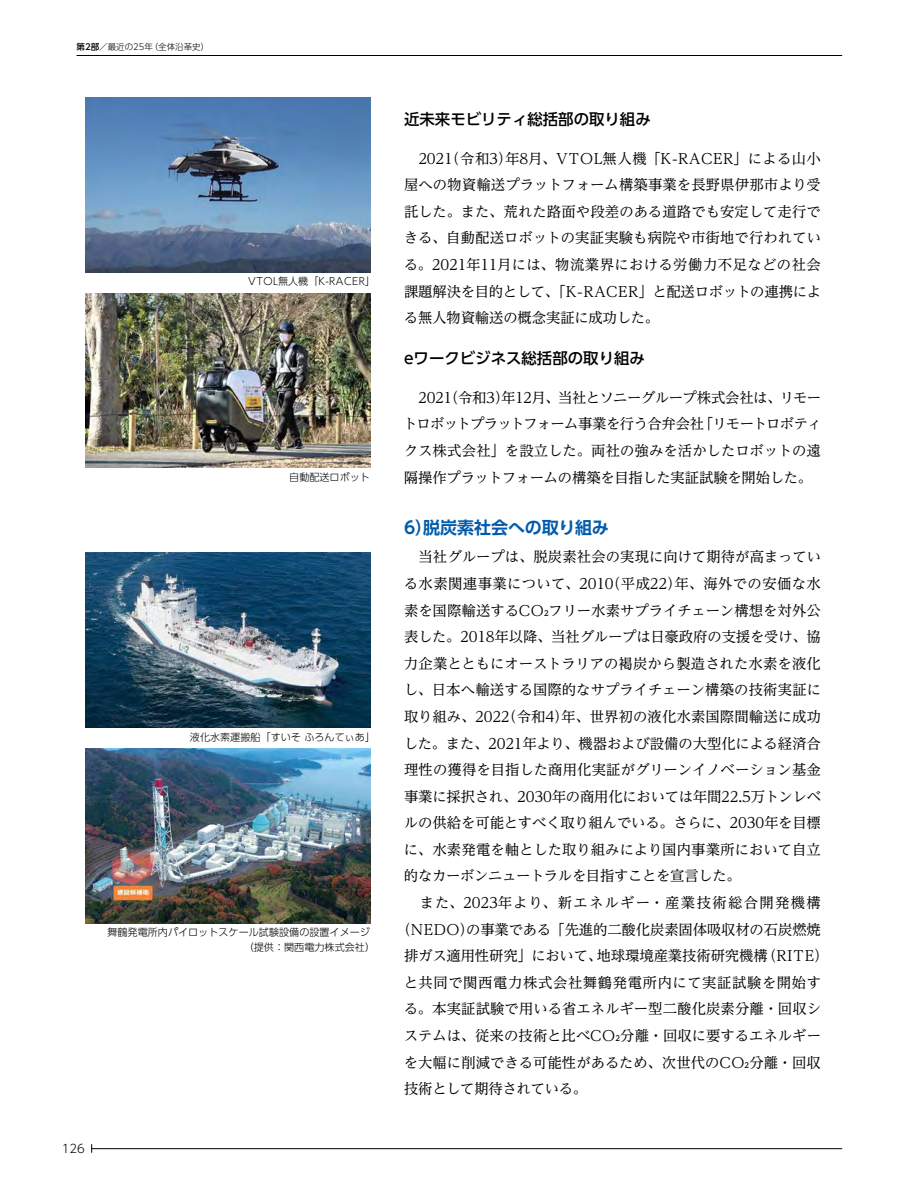
<style>
.page{position:relative;width:906px;height:1191px;background:#fff}
.page>*{position:absolute;margin:0;border:0;box-sizing:border-box;transform-origin:0 0}
.t1{font:700 16.95px "UD Shin Go Pro De";letter-spacing:-.005em;color:#005bac}
.t2{font:500 15.45px "UD Shin Go Pro";color:#000}
.t3{font:14.4px/26.5px "UD Reimin Pr 6 N";letter-spacing:-.005em;color:#000;text-align:justify}
.t4{font:14.4px "UD Reimin Pr 6 N";letter-spacing:.025em;color:#000}
.t5{font:14.4px "UD Reimin Pr 6 N";letter-spacing:.085em;color:#000}
.t6{font:14.4px "UD Reimin Pr 6 N";letter-spacing:.04em;color:#000}
.t7{font:14.4px "UD Reimin Pr 6 N";letter-spacing:-.025em;color:#000}
.t8{font:300 11.7px "UD Shin Go Pro";color:#000}
.t9{font:300 10.05px/14.4px "UD Shin Go Pro";color:#000}
.t10{font:300 10.05px "UD Shin Go Pro";letter-spacing:.05em;color:#000}
.t11{font:300 8.55px "UD Shin Go Pro";color:#000}
.s1{font-weight:500}
</style>
<div class="page">
<hr style="left:77px;top:55px;width:765px;height:1px;background:#000">
<hr style="left:91px;top:1148px;width:751px;height:1px;background:#000">
<img style="left:85px;top:553px;width:285px;height:174px">
<img style="left:85px;top:98px;width:285px;height:174px">
<img style="left:85px;top:748px;width:285px;height:175px">
<img style="left:85px;top:293px;width:285px;height:175px">
<p class="t11" style="left:77px;top:40px;width:134px"><span class="s1">第2部／</span>最近の25年（全体沿革史）</p>
<p class="t10" style="left:248px;top:273px;width:128px">VTOL無人機「K-RACER」</p>
<p class="t9" style="left:289px;top:469px;width:82px">自動配送ロボット</p>
<p class="t9" style="left:190px;top:729px;width:187px">液化水素運搬船「すいそ ふろんてぃあ」</p>
<p class="t9" style="left:244px;top:924px;width:133px;text-indent:-136px">舞鶴発電所内パイロットスケール試験設備の設置イメージ（提供：関西電力株式会社）</p>
<p class="t8" style="left:62px;top:1139px;width:25px">126</p>
<p class="t2" style="left:404px;top:106px;width:248px">近未来モビリティ総括部の取り組み</p>
<p class="t3" style="left:404px;top:144px;width:419px">　2021（令和3）年8月、VTOL無人機「K-RACER」による山小屋への物資輸送プラットフォーム構築事業を長野県伊那市より受託した。また、荒れた路面や段差のある道路でも安定して走行できる、自動配送ロボットの実証実験も病院や市街地で行われている。2021年11月には、物流業界における労働力不足などの社会課題解決を目的として、「K-RACER」と配送ロボットの連携による無人物資輸送の概念実証に成功した。</p>
<p class="t2" style="left:404px;top:345px;width:242px">eワークビジネス総括部の取り組み</p>
<p class="t3" style="left:403px;top:384px;width:420px">　2021（令和3）年12月、当社とソニーグループ株式会社は、リモートロボットプラットフォーム事業を行う合弁会社「リモートロボティクス株式会社」を設立した。両社の強みを活かしたロボットの遠隔操作プラットフォームの構築を目指した実証試験を開始した。</p>
<p class="t1" style="left:404px;top:513px;width:206px">6）脱炭素社会への取り組み</p>
<p class="t3" style="left:404px;top:543px;width:418px">　当社グループは、脱炭素社会の実現に向けて期待が高まってい</p>
<p class="t4" style="left:404px;top:572px;width:418px">る水素関連事業について、2010（平成22）年、海外での安価な水</p>
<p class="t3" style="left:404px;top:596px;width:418px">素を国際輸送するCO₂フリー水素サプライチェーン構想を対外公</p>
<p class="t3" style="left:404px;top:623px;width:418px">表した。2018年以降、当社グループは日豪政府の支援を受け、協</p>
<p class="t3" style="left:404px;top:649px;width:418px">力企業とともにオーストラリアの褐炭から製造された水素を液化</p>
<p class="t3" style="left:404px;top:676px;width:419px">し、日本へ輸送する国際的なサプライチェーン構築の技術実証に</p>
<p class="t3" style="left:404px;top:702px;width:418px">取り組み、2022（令和4）年、世界初の液化水素国際間輸送に成功</p>
<p class="t3" style="left:404px;top:729px;width:419px">した。また、2021年より、機器および設備の大型化による経済合</p>
<p class="t3" style="left:404px;top:756px;width:418px">理性の獲得を目指した商用化実証がグリーンイノベーション基金</p>
<p class="t3" style="left:404px;top:782px;width:418px">事業に採択され、2030年の商用化においては年間22.5万トンレベ</p>
<p class="t3" style="left:404px;top:809px;width:418px">ルの供給を可能とすべく取り組んでいる。さらに、2030年を目標</p>
<p class="t3" style="left:404px;top:835px;width:418px">に、水素発電を軸とした取り組みにより国内事業所において自立</p>
<p class="t7" style="left:404px;top:864px;width:338px">的なカーボンニュートラルを目指すことを宣言した。</p>
<p class="t5" style="left:404px;top:891px;width:418px">　また、2023年より、新エネルギー・産業技術総合開発機構</p>
<p class="t3" style="left:396px;top:915px;width:426px">（NEDO）の事業である「先進的二酸化炭素固体吸収材の石炭燃焼</p>
<p class="t3" style="left:404px;top:942px;width:426px">排ガス適用性研究」において、地球環境産業技術研究機構（RITE）</p>
<p class="t6" style="left:404px;top:970px;width:419px">と共同で関西電力株式会社舞鶴発電所内にて実証試験を開始す</p>
<p class="t3" style="left:404px;top:995px;width:418px">る。本実証試験で用いる省エネルギー型二酸化炭素分離・回収シ</p>
<p class="t3" style="left:404px;top:1021px;width:418px">ステムは、従来の技術と比べCO₂分離・回収に要するエネルギー</p>
<p class="t3" style="left:404px;top:1048px;width:418px">を大幅に削減できる可能性があるため、次世代のCO₂分離・回収</p>
<p class="t3" style="left:404px;top:1075px;width:185px">技術として期待されている。</p>
</div>
